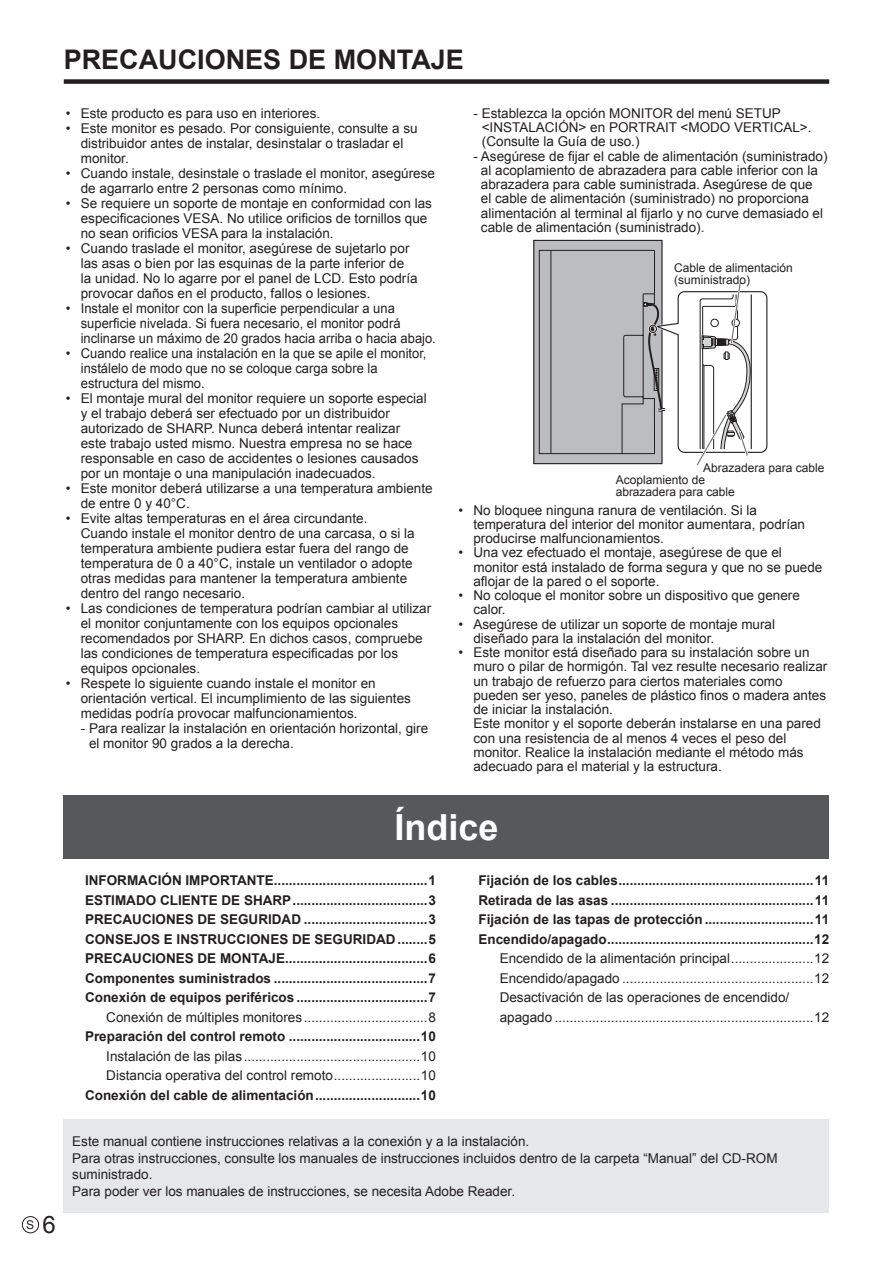
<style>
.page{position:relative;width:893px;height:1263px;background:#fff}
.page>*{position:absolute;margin:0;border:0;box-sizing:border-box;transform-origin:0 0}
.t1{font:700 36px "Arial";color:#fff}
.t2{font:700 27px "Arial";color:#231f20}
.t3{font:13.5px/15px "Arial";color:#231f20}
.t4{font:700 13.5px/19.5px "Arial";color:#231f20;text-align:justify}
.t5{font:12px/12px "Arial";color:#231f20}
.s1{font-size:24px}
</style>
<div class="page">
<div style="left:22px;top:1216px;width:17px;height:17px;border:1px solid #231f20;border-radius:50%"></div>
<div style="left:534px;top:240px;width:128px;height:224px;background:#bcbdc0"></div>
<div style="left:533px;top:240px;width:130px;height:224px;border:1px solid #231f20"></div>
<svg style="left:538px;top:249px;width:230px;height:217px"></svg>
<div style="left:64px;top:79px;width:765px;height:5px;background:#231f20"></div>
<div style="left:64px;top:795px;width:765px;height:64px;background:#57585a"></div>
<div style="left:64px;top:1119px;width:765px;height:94px;background:#e6e7e9"></div>
<h2 class="t2" style="left:64px;top:42px;width:402px">PRECAUCIONES DE MONTAJE</h2>
<p class="t3" style="left:66px;top:106px;width:256px">• Este producto es para uso en interiores.</p>
<p class="t3" style="left:81px;top:121px;width:338px;text-indent:-15px">• Este monitor es pesado. Por consiguiente, consulte a su distribuidor antes de instalar, desinstalar o trasladar el monitor.</p>
<p class="t3" style="left:81px;top:166px;width:356px;text-indent:-15px">• Cuando instale, desinstale o traslade el monitor, asegúrese de agarrarlo entre 2 personas como mínimo.</p>
<p class="t3" style="left:81px;top:196px;width:353px;text-indent:-15px">• Se requiere un soporte de montaje en conformidad con las especificaciones VESA. No utilice orificios de tornillos que no sean orificios VESA para la instalación.</p>
<p class="t3" style="left:81px;top:241px;width:338px;text-indent:-15px">• Cuando traslade el monitor, asegúrese de sujetarlo por las asas o bien por las esquinas de la parte inferior de la unidad. No lo agarre por el panel de LCD. Esto podría provocar daños en el producto, fallos o lesiones.</p>
<p class="t3" style="left:81px;top:301px;width:357px;text-indent:-15px">• Instale el monitor con la superficie perpendicular a una superficie nivelada. Si fuera necesario, el monitor podrá inclinarse un máximo de 20 grados hacia arriba o hacia abajo.</p>
<p class="t3" style="left:81px;top:346px;width:347px;text-indent:-15px">• Cuando realice una instalación en la que se apile el monitor, instálelo de modo que no se coloque carga sobre la estructura del mismo.</p>
<p class="t3" style="left:81px;top:391px;width:347px;text-indent:-15px">• El montaje mural del monitor requiere un soporte especial y el trabajo deberá ser efectuado por un distribuidor autorizado de SHARP. Nunca deberá intentar realizar este trabajo usted mismo. Nuestra empresa no se hace responsable en caso de accidentes o lesiones causados por un montaje o una manipulación inadecuados.</p>
<p class="t3" style="left:81px;top:481px;width:353px;text-indent:-15px">• Este monitor deberá utilizarse a una temperatura ambiente de entre 0 y 40°C.</p>
<p class="t3" style="left:81px;top:511px;width:335px;text-indent:-15px">• Evite altas temperaturas en el área circundante.<br>Cuando instale el monitor dentro de una carcasa, o si la temperatura ambiente pudiera estar fuera del rango de temperatura de 0 a 40°C, instale un ventilador o adopte otras medidas para mantener la temperatura ambiente dentro del rango necesario.</p>
<p class="t3" style="left:81px;top:601px;width:352px;text-indent:-15px">• Las condiciones de temperatura podrían cambiar al utilizar el monitor conjuntamente con los equipos opcionales recomendados por SHARP. En dichos casos, compruebe las condiciones de temperatura especificadas por los equipos opcionales.</p>
<p class="t3" style="left:81px;top:676px;width:332px;text-indent:-15px">• Respete lo siguiente cuando instale el monitor en orientación vertical. El incumplimiento de las siguientes medidas podría provocar malfuncionamientos.</p>
<p class="t3" style="left:89px;top:721px;width:341px;text-indent:-8px">- Para realizar la instalación en orientación horizontal, gire el monitor 90 grados a la derecha.</p>
<p class="t3" style="left:482px;top:106px;width:331px;line-height:14.2px;text-indent:-8px">- Establezca la opción MONITOR del menú SETUP &lt;INSTALACIÓN&gt; en PORTRAIT &lt;MODO VERTICAL&gt;. (Consulte la Guía de uso.)</p>
<p class="t3" style="left:481px;top:149px;width:348px;line-height:14.2px;text-indent:-8px">- Asegúrese de fijar el cable de alimentación (suministrado) al acoplamiento de abrazadera para cable inferior con la abrazadera para cable suministrada. Asegúrese de que<br>el cable de alimentación (suministrado) no proporciona alimentación al terminal al fijarlo y no curve demasiado el cable de alimentación (suministrado).</p>
<p class="t5" style="left:674px;top:262px;width:120px">Cable de alimentación (suministrado)</p>
<p class="t5" style="left:703px;top:462px;width:123px">Abrazadera para cable</p>
<p class="t5" style="left:616px;top:474px;width:121px">Acoplamiento de abrazadera para cable</p>
<p class="t3" style="left:473px;top:503px;width:333px;line-height:14.2px;text-indent:-15px">• No bloquee ninguna ranura de ventilación. Si la temperatura del interior del monitor aumentara, podrían producirse malfuncionamientos.</p>
<p class="t3" style="left:473px;top:546px;width:350px;line-height:14.2px;text-indent:-15px">• Una vez efectuado el montaje, asegúrese de que el monitor está instalado de forma segura y que no se puede aflojar de la pared o el soporte.</p>
<p class="t3" style="left:473px;top:588px;width:328px;line-height:14.2px;text-indent:-15px">• No coloque el monitor sobre un dispositivo que genere calor.</p>
<p class="t3" style="left:473px;top:617px;width:303px;line-height:14.2px;text-indent:-15px">• Asegúrese de utilizar un soporte de montaje mural diseñado para la instalación del monitor.</p>
<p class="t3" style="left:473px;top:645px;width:355px;line-height:14.2px;text-indent:-15px">• Este monitor está diseñado para su instalación sobre un muro o pilar de hormigón. Tal vez resulte necesario realizar un trabajo de refuerzo para ciertos materiales como pueden ser yeso, paneles de plástico finos o madera antes de iniciar la instalación.<br>Este monitor y el soporte deberán instalarse en una pared con una resistencia de al menos 4 veces el peso del monitor. Realice la instalación mediante el método más adecuado para el material y la estructura.</p>
<h1 class="t1" style="left:394px;top:804px;width:106px">Índice</h1>
<p class="t4" style="left:85px;top:871px;width:352px">INFORMACIÓN IMPORTANTE.........................................1<br>ESTIMADO CLIENTE DE SHARP....................................3<br>PRECAUCIONES DE SEGURIDAD .................................3<br>CONSEJOS E INSTRUCCIONES DE SEGURIDAD ........5<br>PRECAUCIONES DE MONTAJE......................................6<br>Componentes suministrados .........................................7<br>Conexión de equipos periféricos ...................................7</p>
<p class="t3" style="left:106px;top:1010px;width:331px">Conexión de múltiples monitores .................................8</p>
<p class="t4" style="left:85px;top:1027px;width:352px">Preparación del control remoto ...................................10</p>
<p class="t3" style="left:106px;top:1046px;width:331px;line-height:19.5px">Instalación de las pilas ...............................................10<br>Distancia operativa del control remoto.......................10</p>
<p class="t4" style="left:85px;top:1086px;width:352px">Conexión del cable de alimentación............................10</p>
<p class="t4" style="left:478px;top:871px;width:352px">Fijación de los cables....................................................11<br>Retirada de las asas ......................................................11<br>Fijación de las tapas de protección.............................11<br>Encendido/apagado.......................................................12</p>
<p class="t3" style="left:500px;top:949px;width:331px;line-height:19.5px">Encendido de la alimentación principal......................12<br>Encendido/apagado ...................................................12<br>Desactivación de las operaciones de encendido/ apagado .....................................................................12</p>
<p class="t5" style="left:26px;top:1219px;width:31px">S <span class="s1">6</span></p>
<p class="t3" style="left:72px;top:1133px;width:707px;line-height:16.5px">Este manual contiene instrucciones relativas a la conexión y a la instalación.<br>Para otras instrucciones, consulte los manuales de instrucciones incluidos dentro de la carpeta “Manual” del CD-ROM suministrado.<br>Para poder ver los manuales de instrucciones, se necesita Adobe Reader.</p>
</div>
